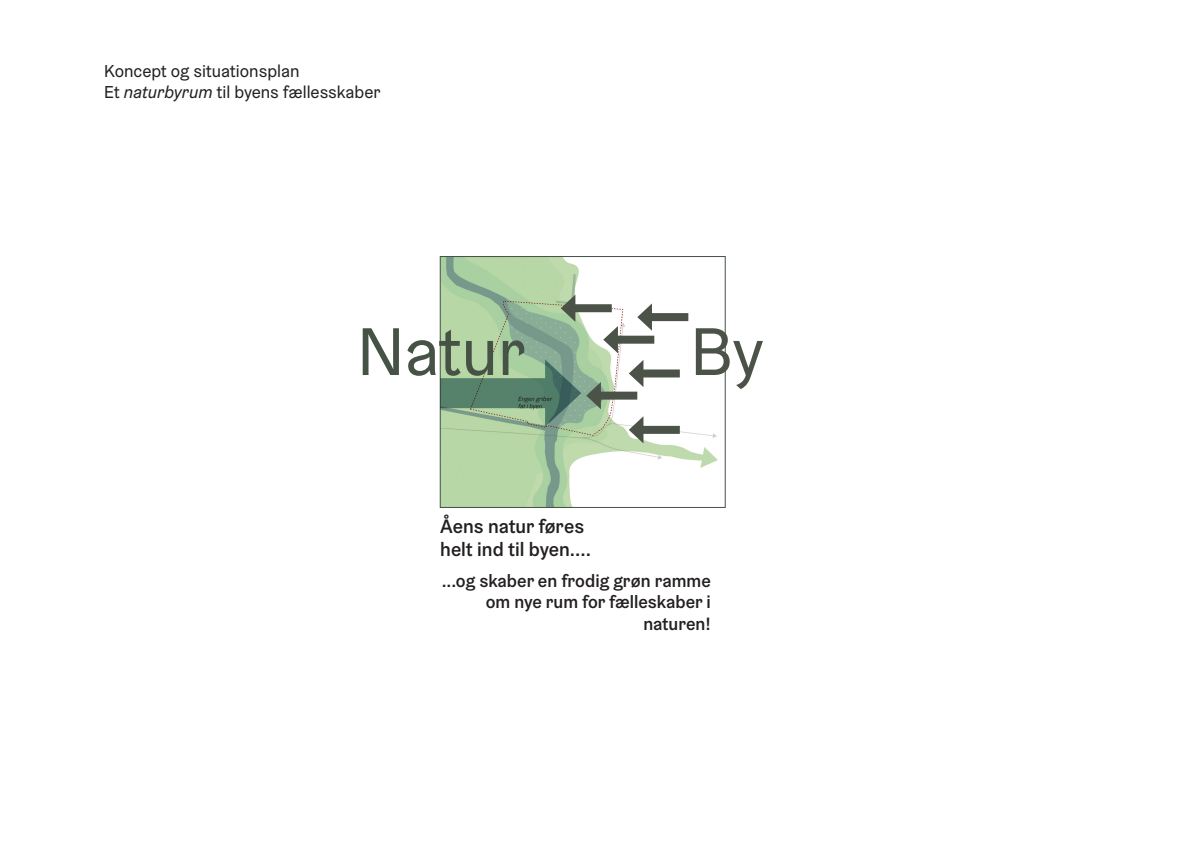
<style>
.page{position:relative;width:1191px;height:842px;background:#fff}
.page>*{position:absolute;margin:0;border:0;box-sizing:border-box;transform-origin:0 0}
.t1{font:67.6px "Graebenbach";color:#455245}
.t2{font:67.6px "Graebenbach";color:#4b5247}
.t3{font:500 19.5px/23.4px "Graebenbach";color:#231f20}
.t4{font:500 17.9px/21.5px "Graebenbach";color:#231f20;text-align:right}
.t5{font:17.3px "Graebenbach";color:#231f20}
.s1{font-style:italic}
</style>
<div class="page">
<img style="left:442px;top:258px;width:276px;height:248px">
<div style="left:440px;top:256px;width:285px;height:252px;border:1px solid #455245"></div>
<div style="left:440px;top:378px;width:116px;height:30px;background:#56816b"></div>
<div style="left:569px;top:304px;width:43px;height:8px;background:#4b5247"></div>
<svg style="left:561px;top:295px;width:14px;height:27px"></svg>
<div style="left:646px;top:313px;width:42px;height:8px;background:#4b5247"></div>
<svg style="left:637px;top:303px;width:15px;height:28px"></svg>
<div style="left:612px;top:336px;width:42px;height:8px;background:#4b5247"></div>
<svg style="left:603px;top:326px;width:15px;height:27px"></svg>
<div style="left:595px;top:392px;width:42px;height:8px;background:#4b5247"></div>
<svg style="left:545px;top:359px;width:56px;height:68px;background:#759982"></svg>
<div style="left:637px;top:369px;width:43px;height:8px;background:#4b5247"></div>
<svg style="left:629px;top:360px;width:14px;height:27px"></svg>
<div style="left:637px;top:426px;width:43px;height:8px;background:#4b5247"></div>
<svg style="left:629px;top:416px;width:14px;height:27px"></svg>
<p class="t5" style="left:104px;top:60px;width:197px">Koncept og situationsplan</p>
<p class="t5" style="left:104px;top:81px;width:278px">Et <span class="s1">naturbyrum</span> til byens fællesskaber</p>
<p class="t1" style="left:357px;top:310px;width:170px">Natur</p>
<p class="t2" style="left:690px;top:310px;width:75px">By</p>
<p class="t3" style="left:440px;top:514px;width:152px">Åens natur føres helt ind til byen....</p>
<p class="t4" style="left:442px;top:569px;width:271px">...og skaber en frodig grøn ramme om nye rum for fælleskaber i naturen!</p>
</div>
